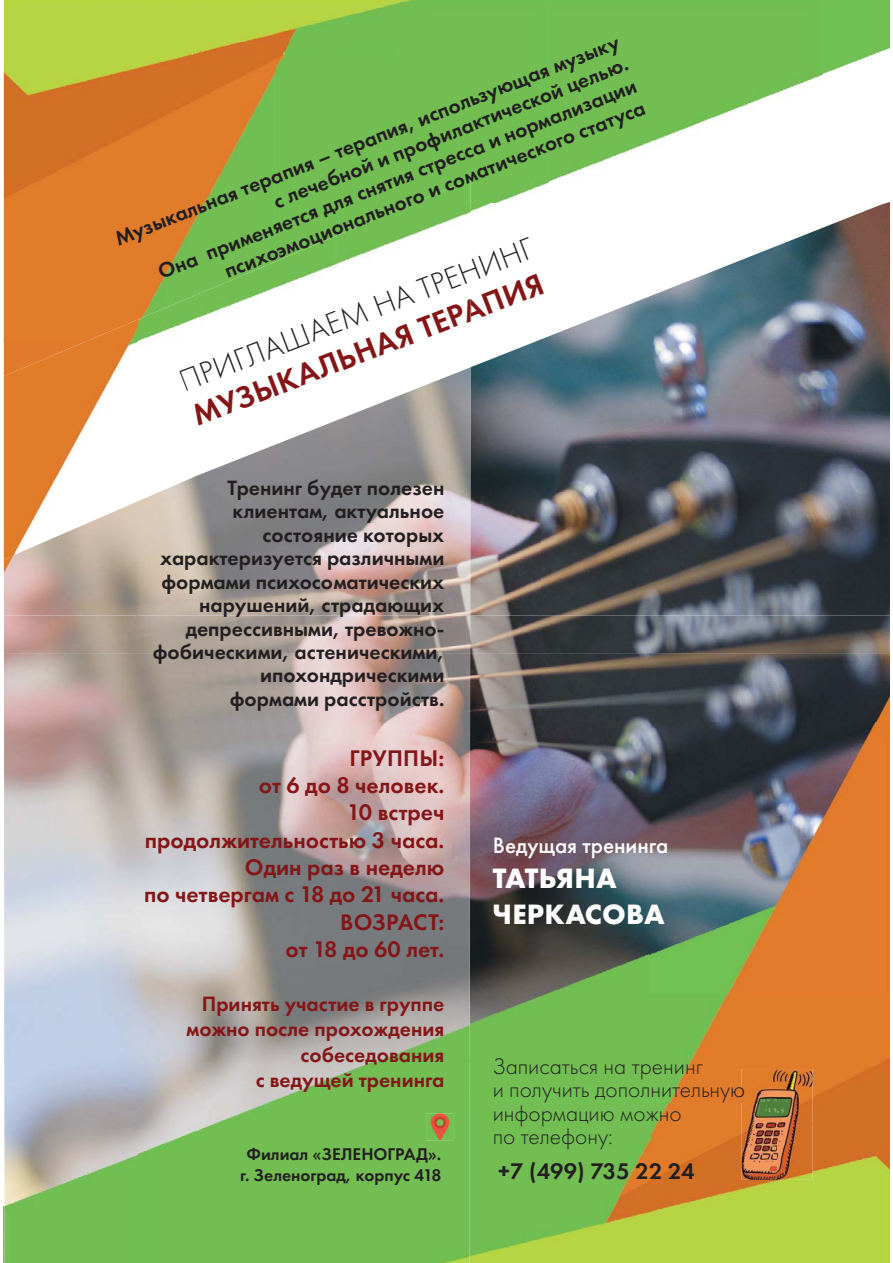
<style>
.page{position:relative;width:893px;height:1263px;background:#fff}
.page>*{position:absolute;margin:0;border:0;box-sizing:border-box;transform-origin:0 0}
.t1{font:300 31.65px "Futura New";color:#231f20}
.t2{font:31.65px "Futura New Demi";color:#851618}
.t3{font:700 29.1px/35.2px "Futura New";letter-spacing:.01em;color:#fff}
.t4{font:23.4px/27.3px "Futura New Demi";color:#851618;text-align:right}
.t5{font:300 23.4px/23.4px "Futura New";color:#231f20}
.t6{font:23.4px "Futura New Demi";letter-spacing:.005em;color:#231f20}
.t7{font:500 23.1px "Futura New";color:#fff}
.t8{font:21.45px/23.4px "Futura New Demi";color:#231f20;text-align:right}
.t9{font:21.45px/25.3px "Futura New Demi";color:#851618;text-align:right}
.t10{font:17.55px/21.1px "Futura New Demi";color:#231f20;text-align:center}
.s1{color:#030101}
</style>
<div class="page">
<img style="left:469px;top:616px;width:420px;height:647px">
<svg style="left:3px;top:376px;width:466px;height:887px;background:#a6b199"></svg>
<img style="left:494px;top:1087px;width:248px;height:15px">
<img style="left:742px;top:1069px;width:70px;height:111px">
<img style="left:426px;top:1113px;width:27px;height:27px">
<img style="left:4px;top:0;width:819px;height:203px">
<img style="left:823px;top:0;width:66px;height:74px">
<img style="left:4px;top:203px;width:273px;height:95px">
<img style="left:277px;top:203px;width:214px;height:32px">
<img style="left:115px;top:42px;width:284px;height:16px">
<img style="left:681px;top:201px;width:208px;height:415px">
<img style="left:541px;top:284px;width:140px;height:332px">
<img style="left:470px;top:339px;width:71px;height:277px">
<img style="left:337px;top:172px;width:134px;height:254px">
<img style="left:137px;top:235px;width:201px;height:194px">
<img style="left:4px;top:298px;width:133px;height:193px">
<img style="left:270px;top:426px;width:200px;height:190px">
<img style="left:137px;top:429px;width:134px;height:187px">
<img style="left:4px;top:491px;width:133px;height:125px">
<img style="left:470px;top:236px;width:1px;height:22px">
<img style="left:179px;top:258px;width:292px;height:133px">
<img style="left:470px;top:273px;width:74px;height:49px">
<img style="left:191px;top:298px;width:279px;height:128px">
<p class="t8" style="left:112px;top:230px;width:542px;rotate:-22deg">Музыкальная терапия – терапия, использующая музыку с лечебной и профилактической целью.<br>Она применяется для снятия стресса и нормализации психоэмоционального и соматического статуса</p>
<h1 class="t1" style="left:177px;top:372px;width:379px;rotate:-21deg">ПРИГЛАШАЕМ НА ТРЕНИНГ</h1>
<h1 class="t2" style="left:187px;top:399px;width:375px;rotate:-21deg">МУЗЫКАЛЬНАЯ ТЕРАПИЯ</h1>
<p class="t8" style="left:153px;top:476px;width:293px">Тренинг будет полезен клиентам, актуальное состояние которых характеризуется различными формами психосоматических нарушений, страдающих депрессивными, тревожно&shy;фобическими, астеническими, ипохондрическими<br>формами расстройств.</p>
<p class="t4" style="left:144px;top:744px;width:302px">ГРУППЫ:<br>от 6 до 8 человек.<br>10 встреч продолжительностью 3 часа.<br>Один раз в неделю<br>по четвергам с 18 до 21 часа.<br>ВОЗРАСТ:<br>от 18 до 60 лет.</p>
<p class="t9" style="left:186px;top:991px;width:259px">Принять участие в группе можно после прохождения собеседования<br>с ведущей тренинга</p>
<p class="t10" style="left:240px;top:1144px;width:203px">Филиал «ЗЕЛЕНОГРАД». г. Зеленоград, корпус 418</p>
<p class="t7" style="left:493px;top:832px;width:177px">Ведущая тренинга</p>
<h2 class="t3" style="left:493px;top:861px;width:173px">ТАТЬЯНА<br>ЧЕРКАСОВА</h2>
<p class="t5" style="left:493px;top:1057px;width:254px">Записаться на тренинг<br>и получить дополнительну<span class="s1">ю </span>информацию можно<br>по телефону:</p>
<p class="t6" style="left:498px;top:1157px;width:198px">+7 (499) 735 22 24</p>
</div>
